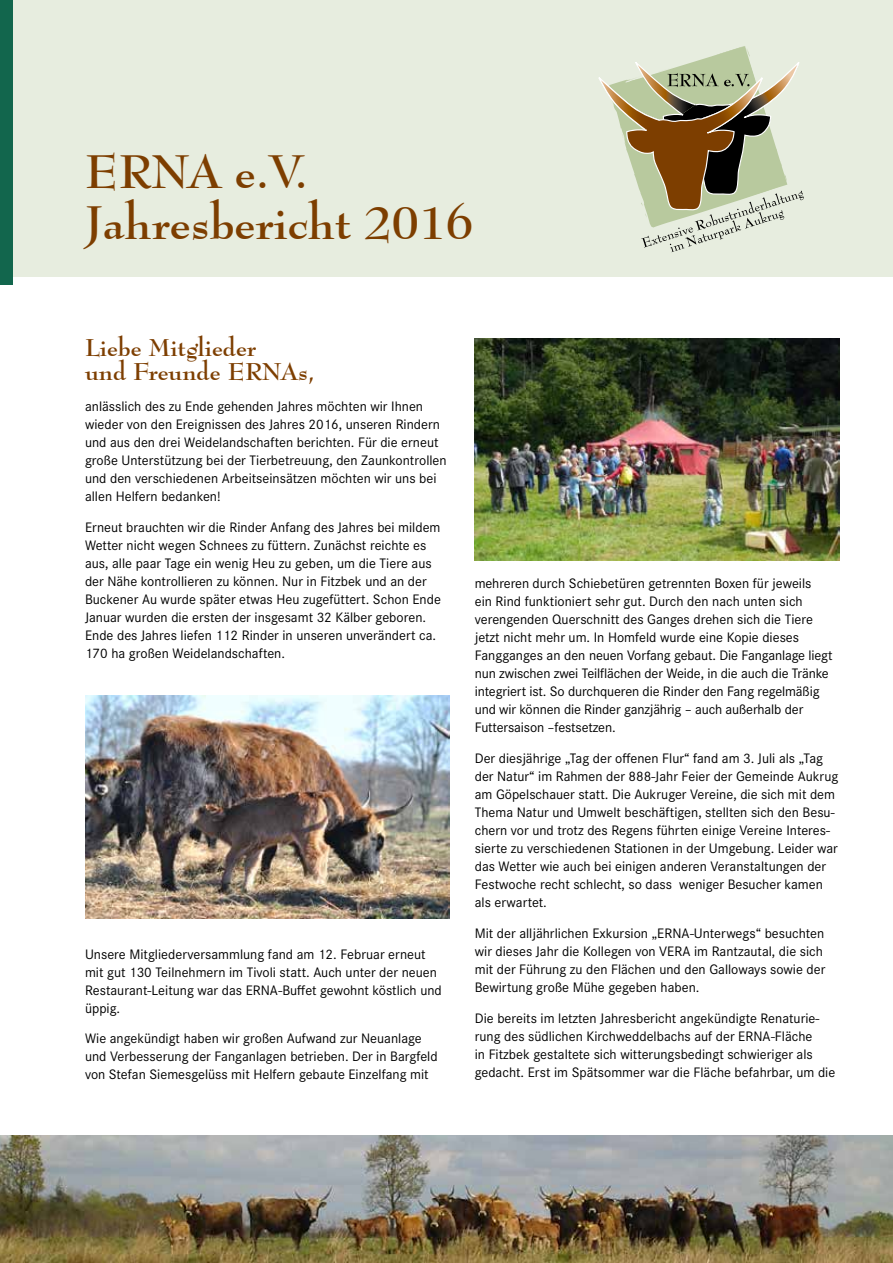
<style>
.page{position:relative;width:893px;height:1263px;background:#fff}
.page>*{position:absolute;margin:0;border:0;box-sizing:border-box;transform-origin:0 0}
.t1{font:700 46.5px/51px "Bernhard Modern BT";color:#7d3e00}
.t2{font:700 24px/24px "Bernhard Modern BT";color:#7d3e00}
.t3{font:14.25px/18px "Corporate S";color:#000}
</style>
<div class="page">
<div style="left:0;top:0;width:893px;height:276px;background:#e7eddf"></div>
<svg style="left:598px;top:46px;width:206px;height:206px"></svg>
<img style="left:85px;top:695px;width:365px;height:223px">
<img style="left:475px;top:338px;width:364px;height:223px">
<img style="left:0;top:1135px;width:893px;height:128px">
<div style="left:0;top:0;width:13px;height:285px;background:#12664d"></div>
<h1 class="t1" style="left:85px;top:145px;width:390px">ERNA e.V.<br>Jahresbericht 2016</h1>
<h2 class="t2" style="left:85px;top:335px;width:231px">Liebe Mitglieder<br>und Freunde ERNAs,</h2>
<p class="t3" style="left:85px;top:397px;width:363px">anlässlich des zu Ende gehenden Jahres möchten wir Ihnen wieder von den Ereignissen des Jahres 2016, unseren Rindern und aus den drei Weidelandschaften berichten. Für die erneut große Unterstützung bei der Tierbetreuung, den Zaunkontrollen und den verschiedenen Arbeitseinsätzen möchten wir uns bei allen Helfern bedanken!</p>
<p class="t3" style="left:85px;top:518px;width:357px">Erneut brauchten wir die Rinder Anfang des Jahres bei mildem Wetter nicht wegen Schnees zu füttern. Zunächst reichte es aus, alle paar Tage ein wenig Heu zu geben, um die Tiere aus der Nähe kontrollieren zu können. Nur in Fitzbek und an der Buckener Au wurde später etwas Heu zugefüttert. Schon Ende Januar wurden die ersten der insgesamt 32 Kälber geboren.<br>Ende des Jahres liefen 112 Rinder in unseren unverändert ca.<br>170 ha großen Weidelandschaften.</p>
<p class="t3" style="left:85px;top:945px;width:358px">Unsere Mitgliederversammlung fand am 12. Februar erneut mit gut 130 Teilnehmern im Tivoli statt. Auch unter der neuen Restaurant-Leitung war das ERNA-Buffet gewohnt köstlich und üppig.</p>
<p class="t3" style="left:85px;top:1030px;width:354px">Wie angekündigt haben wir großen Aufwand zur Neuanlage und Verbesserung der Fanganlagen betrieben. Der in Bargfeld von Stefan Siemesgelüss mit Helfern gebaute Einzelfang mit</p>
<p class="t3" style="left:475px;top:575px;width:359px">mehreren durch Schiebetüren getrennten Boxen für jeweils<br>ein Rind funktioniert sehr gut. Durch den nach unten sich verengenden Querschnitt des Ganges drehen sich die Tiere jetzt nicht mehr um. In Homfeld wurde eine Kopie dieses Fangganges an den neuen Vorfang gebaut. Die Fanganlage liegt nun zwischen zwei Teilflächen der Weide, in die auch die Tränke integriert ist. So durchqueren die Rinder den Fang regelmäßig und wir können die Rinder ganzjährig – auch außerhalb der Futtersaison –festsetzen.</p>
<p class="t3" style="left:475px;top:749px;width:365px">Der diesjährige „Tag der offenen Flur“ fand am 3. Juli als „Tag der Natur“ im Rahmen der 888-Jahr Feier der Gemeinde Aukrug am Göpelschauer statt. Die Aukruger Vereine, die sich mit dem Thema Natur und Umwelt beschäftigen, stellten sich den Besu&shy;chern vor und trotz des Regens führten einige Vereine Interes&shy;sierte zu verschiedenen Stationen in der Umgebung. Leider war das Wetter wie auch bei einigen anderen Veranstaltungen der Festwoche recht schlecht, so dass weniger Besucher kamen als erwartet.</p>
<p class="t3" style="left:475px;top:924px;width:352px">Mit der alljährlichen Exkursion „ERNA-Unterwegs“ besuchten wir dieses Jahr die Kollegen von VERA im Rantzautal, die sich mit der Führung zu den Flächen und den Galloways sowie der Bewirtung große Mühe gegeben haben.</p>
<p class="t3" style="left:475px;top:1009px;width:362px">Die bereits im letzten Jahresbericht angekündigte Renaturie&shy;rung des südlichen Kirchweddelbachs auf der ERNA-Fläche<br>in Fitzbek gestaltete sich witterungsbedingt schwieriger als gedacht. Erst im Spätsommer war die Fläche befahrbar, um die</p>
</div>
